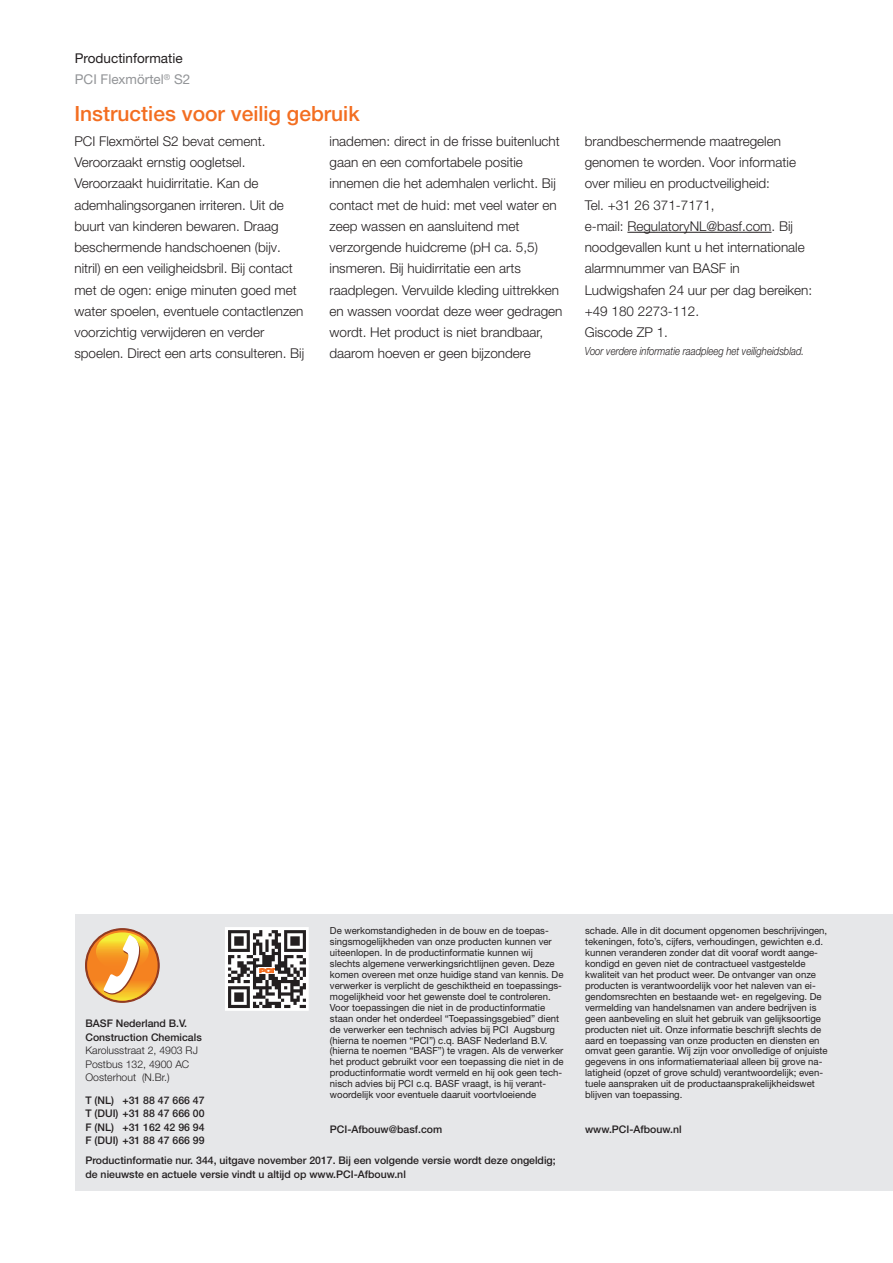
<style>
.page{position:relative;width:893px;height:1263px;background:#fff}
.page>*{position:absolute;margin:0;border:0;box-sizing:border-box;transform-origin:0 0}
.t1{font:500 21px "Helvetica Neue LT Pro";color:#f36e21}
.t2{font:300 13.5px/21.3px "Helvetica Neue LT Pro";color:#231f20}
.t3{font:13.5px/21.3px "Helvetica Neue LT Pro";color:#231f20}
.t4{font:italic 300 11.25px "Helvetica Neue LT Pro";color:#231f20;scale:.85 1}
.t5{font:500 10.5px/13.5px "Helvetica Neue LT Pro";color:#231f20}
.t6{font:300 10.5px/13.5px "Helvetica Neue LT Pro";color:#231f20}
.t7{font:9.75px/10.9px "Helvetica Neue LT Pro";color:#231f20}
.s1{color:#939598}
</style>
<div class="page">
<div style="left:75px;top:914px;width:818px;height:277px;background:#e6e7e9"></div>
<svg style="left:86px;top:928px;width:73px;height:74px"></svg>
<svg style="left:225px;top:927px;width:84px;height:84px;background:#999696"></svg>
<hr style="left:627px;top:232px;width:144px;height:1px;background:#231f20">
<h2 class="t3" style="left:75px;top:49px;width:117px">Productinformatie<br><span class="s1">PCI Flexmörtel</span><sup>®</sup> <span class="s1">S2</span></h2>
<h1 class="t1" style="left:74px;top:106px;width:287px">Instructies voor veilig gebruik</h1>
<p class="t2" style="left:74px;top:132px;width:231px">PCI Flexmörtel S2 bevat cement.<br>Veroorzaakt ernstig oogletsel.<br>Veroorzaakt huidirritatie. Kan de ademhalingsorganen irriteren. Uit de buurt van kinderen bewaren. Draag beschermende handschoenen (bijv. nitril) en een veiligheidsbril. Bij contact met de ogen: enige minuten goed met water spoelen, eventuele contactlenzen voorzichtig verwijderen en verder spoelen. Direct een arts consulteren. Bij</p>
<p class="t2" style="left:330px;top:132px;width:234px">inademen: direct in de frisse buitenlucht gaan en een comfortabele positie innemen die het ademhalen verlicht. Bij contact met de huid: met veel water en zeep wassen en aansluitend met verzorgende huidcreme (pH ca. 5,5) insmeren. Bij huidirritatie een arts raadplegen. Vervuilde kleding uittrekken en wassen voordat deze weer gedragen wordt. Het product is niet brandbaar, daarom hoeven er geen bijzondere</p>
<p class="t2" style="left:585px;top:132px;width:229px">brandbeschermende maatregelen genomen te worden. Voor informatie over milieu en productveiligheid:<br>Tel. +31 26 371-7171,<br>e-mail: RegulatoryNL@basf.com. Bij noodgevallen kunt u het internationale alarmnummer van BASF in<br>Ludwigshafen 24 uur per dag bereiken: +49 180 2273-112.<br>Giscode ZP 1.</p>
<p class="t4" style="left:585px;top:347px;width:260px">Voor verdere informatie raadpleeg het veiligheidsblad.</p>
<p class="t5" style="left:85px;top:1018px;width:118px">BASF Nederland B.V.<br>Construction Chemicals</p>
<p class="t6" style="left:85px;top:1045px;width:114px">Karolusstraat 2, 4903 RJ<br>Postbus 132, 4900 AC<br>Oosterhout (N.Br.)</p>
<p class="t5" style="left:85px;top:1094px;width:121px;text-align:justify">T (NL) +31 88 47 666 47<br>T (DUI) +31 88 47 666 00<br>F (NL) +31 162 42 96 94<br>F (DUI) +31 88 47 666 99</p>
<p class="t7" style="left:330px;top:926px;width:235px">De werkomstandigheden in de bouw en de toepas&shy;singsmogelijkheden van onze producten kunnen ver uiteenlopen. In de productinformatie kunnen wij slechts algemene verwerkingsrichtlijnen geven. Deze komen overeen met onze huidige stand van kennis. De verwerker is verplicht de geschiktheid en toepassings&shy;mogelijkheid voor het gewenste doel te controleren.<br>Voor toepassingen die niet in de productinformatie staan onder het onderdeel “Toepassingsgebied” dient de verwerker een technisch advies bij PCI Augsburg (hierna te noemen “PCI”) c.q. BASF Nederland B.V. (hierna te noemen “BASF”) te vragen. Als de verwerker het product gebruikt voor een toepassing die niet in de productinformatie wordt vermeld en hij ook geen tech&shy;nisch advies bij PCI c.q. BASF vraagt, is hij verant&shy;woordelijk voor eventuele daaruit voortvloeiende</p>
<p class="t7" style="left:585px;top:926px;width:244px">schade. Alle in dit document opgenomen beschrijvingen, tekeningen, foto’s, cijfers, verhoudingen, gewichten e.d. kunnen veranderen zonder dat dit vooraf wordt aange&shy;kondigd en geven niet de contractueel vastgestelde kwaliteit van het product weer. De ontvanger van onze producten is verantwoordelijk voor het naleven van ei&shy;gendomsrechten en bestaande wet- en regelgeving. De vermelding van handelsnamen van andere bedrijven is geen aanbeveling en sluit het gebruik van gelijksoortige producten niet uit. Onze informatie beschrijft slechts de aard en toepassing van onze producten en diensten en omvat geen garantie. Wij zijn voor onvolledige of onjuiste gegevens in ons informatiemateriaal alleen bij grove na&shy;latigheid (opzet of grove schuld) verantwoordelijk; even&shy;tuele aanspraken uit de productaansprakelijkheidswet blijven van toepassing.</p>
<p class="t5" style="left:330px;top:1123px;width:114px">PCI-Afbouw@basf.com</p>
<p class="t5" style="left:585px;top:1123px;width:98px">www.PCI-Afbouw.nl</p>
<p class="t5" style="left:85px;top:1155px;width:472px">Productinformatie nur. 344, uitgave november 2017. Bij een volgende versie wordt deze ongeldig; de nieuwste en actuele versie vindt u altijd op www.PCI-Afbouw.nl</p>
</div>
